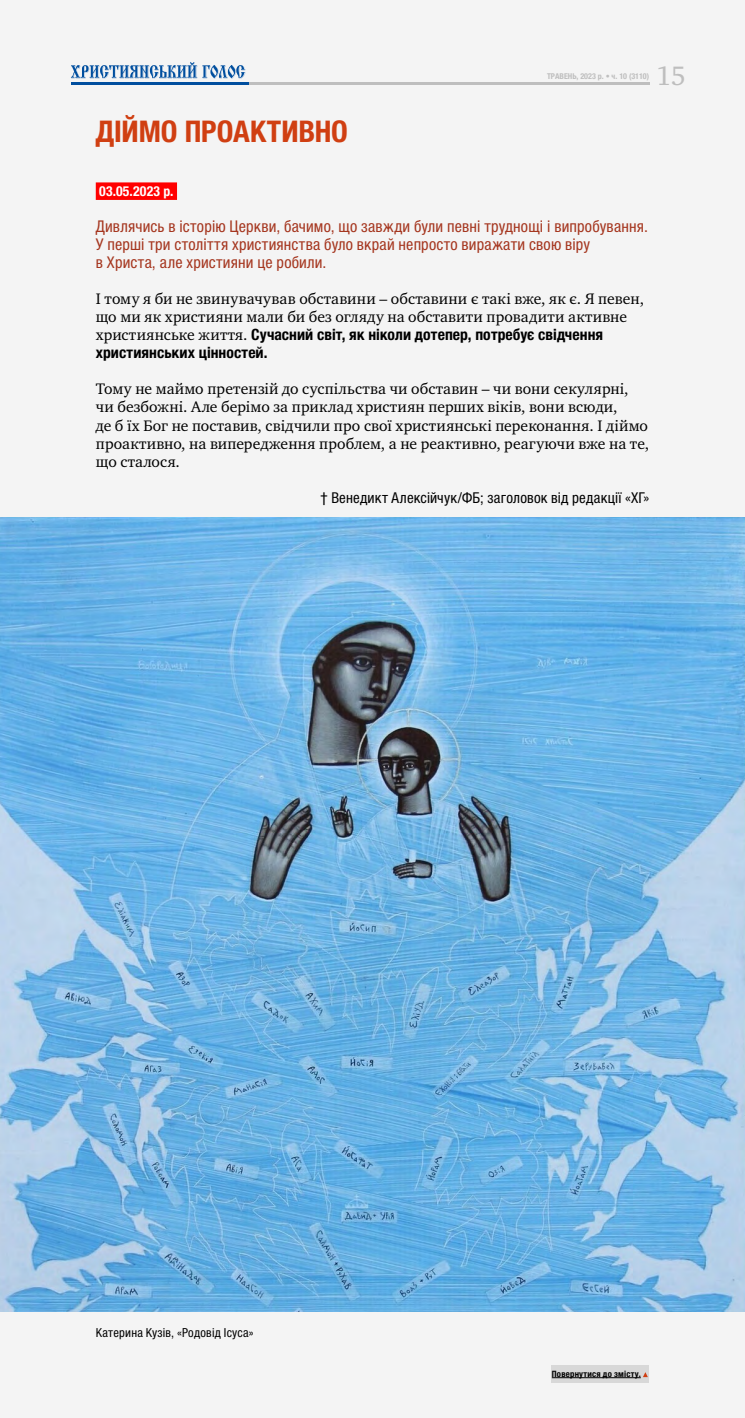
<style>
.page{position:relative;width:745px;height:1418px;background:#fff}
.page>*{position:absolute;margin:0;border:0;box-sizing:border-box;transform-origin:0 0}
.t1{font:700 condensed 30px "Helvetica Neue LTCYR";letter-spacing:-.005em;color:#d03f12}
.t2{font:27.38px "Charter C";color:#bebebe}
.t3{font:condensed 16.25px/18px "Helvetica Neue LTCYR";letter-spacing:.01em;color:#a5361f}
.t4{font:15.62px/18px "Charter C";letter-spacing:.01em;color:#000}
.t5{font:700 condensed 15.62px/18px "Helvetica Neue LTCYR";letter-spacing:.005em;color:#000}
.t6{font:condensed 15px "Helvetica Neue LTCYR";letter-spacing:.015em;color:#000}
.t7{font:700 condensed 13.75px "Helvetica Neue LTCYR";letter-spacing:.015em;color:#fff}
.t8{font:condensed 12.5px "Helvetica Neue LTCYR";letter-spacing:.02em;color:#000}
.t9{font:700 condensed 8.75px "Helvetica Neue LTCYR";letter-spacing:.025em;color:#000}
.t10{font:700 condensed 8px "Helvetica Neue LTCYR";color:#bebebe}
.s1{font-family:"Charter C";font-weight:400;font-stretch:normal}
</style>
<div class="page">
<div style="left:0;top:0;width:744px;height:1417px;background:#f4f4f4"></div>
<hr style="left:71px;top:82px;width:577px;height:3px;background:#bebebe">
<hr style="left:71px;top:82px;width:177px;height:3px;background:#004e9e">
<svg style="left:71px;top:62px;width:174px;height:17px"></svg>
<div style="left:550px;top:1364px;width:98px;height:18px;background:#d8d8d8"></div>
<hr style="left:551px;top:1377px;width:89px;height:1px;background:#000">
<div style="left:96px;top:182px;width:81px;height:18px;background:#f00"></div>
<img style="left:0;top:517px;width:744px;height:794px">
<p class="t10" style="left:546px;top:71px;width:104px">ТРАВЕНЬ, 2023 р. • ч. 10 (3110)</p>
<h2 class="t2" style="left:656px;top:61px;width:31px">15</h2>
<h1 class="t1" style="left:96px;top:115px;width:253px">ДІЙМО ПРОАКТИВНО</h1>
<p class="t7" style="left:99px;top:184px;width:76px">03.05.2023 р.</p>
<p class="t3" style="left:96px;top:218px;width:553px">Дивлячись в історію Церкви, бачимо, що завжди були певні труднощі і випробування.<br>У перші три століття християнства було вкрай непросто виражати свою віру<br>в Христа, але християни це робили.</p>
<p class="t4" style="left:96px;top:290px;width:549px">І тому я би не звинувачував обставини – обставини є такі вже, як є. Я певен, що ми як християни мали би без огляду на обставити провадити активне</p>
<p class="t5" style="left:96px;top:326px;width:508px"><span class="s1">християнське життя.</span> Сучасний світ, як ніколи дотепер, потребує свідчення християнських цінностей.</p>
<p class="t4" style="left:96px;top:380px;width:554px">Тому не маймо претензій до суспільства чи обставин – чи вони секулярні, чи безбожні. Але берімо за приклад християн перших віків, вони всюди,<br>де б їх Бог не поставив, свідчили про свої християнські переконання. І діймо проактивно, на випередження проблем, а не реактивно, реагуючи вже на те, що сталося.</p>
<p class="t6" style="left:320px;top:489px;width:330px">† Венедикт Алексійчук/ФБ; заголовок від редакції «ХГ»</p>
<p class="t8" style="left:96px;top:1325px;width:159px">Катерина Кузів, «Родовід Ісуса»</p>
<p class="t9" style="left:551px;top:1368px;width:90px">Повернутися до змісту.</p>
</div>
